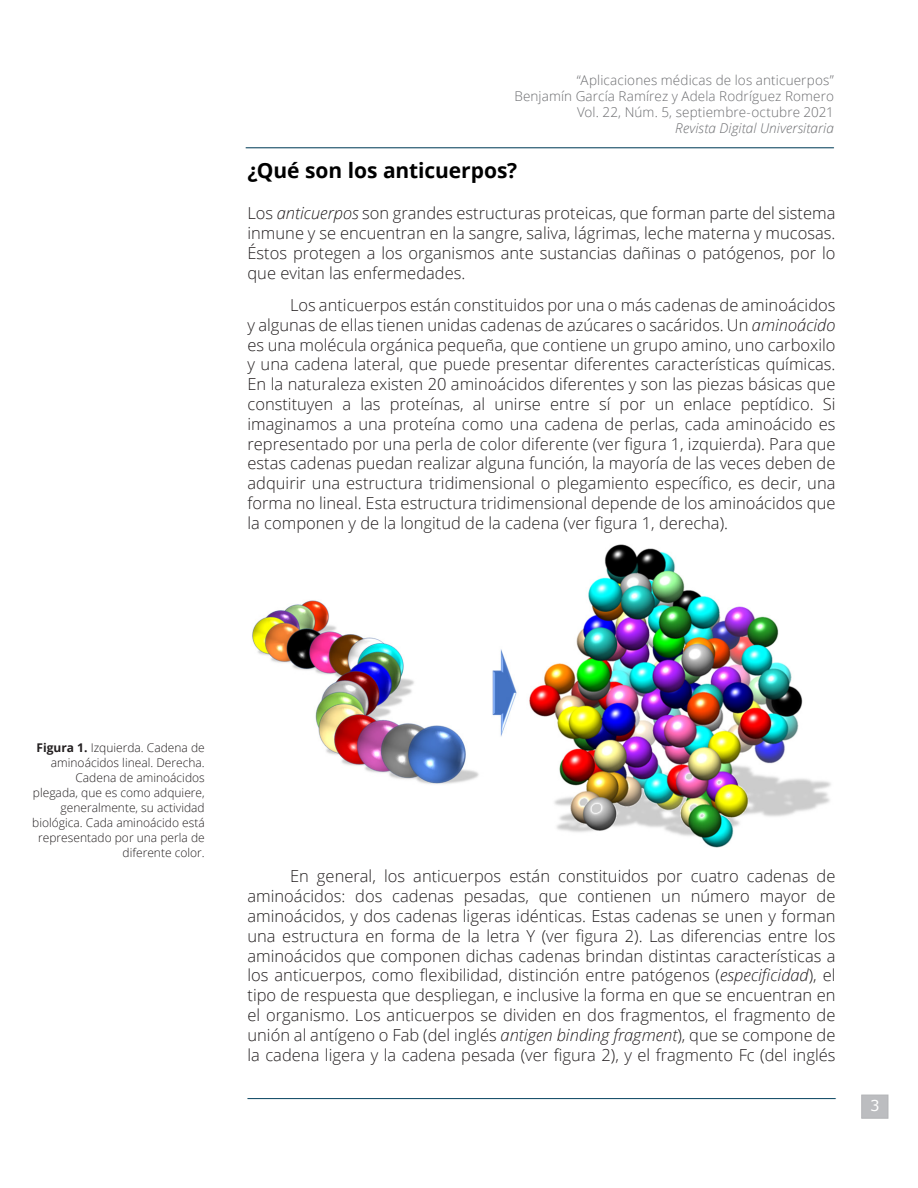
<style>
.page{position:relative;width:918px;height:1188px;background:#fff}
.page>*{position:absolute;margin:0;border:0;box-sizing:border-box;transform-origin:0 0}
.subtitulo-1{font:700 21px "Open Sans";letter-spacing:-.005em;color:#000}
.texto_sangria{font:300 16.5px/19.8px "Open Sans";color:#231f20;text-align:justify}
.texto_normal{font:300 16.5px/19.8px "Open Sans";color:#231f20;text-align:justify}
.t1{font:15px "Verdana";color:#fff}
.t2{font:300 13.5px/16.2px "Open Sans";letter-spacing:.01em;color:#6c6d70;text-align:right}
.t3{font:italic 300 13.5px "Open Sans";letter-spacing:.005em;color:#6c6d70}
.imagen{font:300 12px/15px "Open Sans";color:#231f20;text-align:right}
.s1{font-style:italic}
.s2{font-weight:700}
</style>
<div class="page">
<div style="left:861px;top:1095px;width:27px;height:24px;background:#bcbdc0"></div>
<hr style="left:245px;top:147px;width:590px;height:2px;background:#457185">
<hr style="left:246px;top:148px;width:588px;height:1px;background:#094662">
<hr style="left:247px;top:1098px;width:589px;height:1px;background:#85a1ae">
<hr style="left:248px;top:1098px;width:588px;height:1px;background:#094662">
<img style="left:252px;top:544px;width:579px;height:304px">
<p class="t2" style="left:514px;top:71px;width:321px">“Aplicaciones médicas de los anticuerpos”<br>Benjamín García Ramírez y Adela Rodríguez Romero<br>Vol. 22, Núm. 5, septiembre-octubre 2021</p>
<p class="t3" style="left:675px;top:119px;width:160px">Revista Digital Universitaria</p>
<p class="subtitulo-1" style="left:248px;top:156px;width:271px">¿Qué son los anticuerpos?</p>
<p class="texto_normal" style="left:248px;top:203px;width:590px">Los <span class="s1">anticuerpos</span> son grandes estructuras proteicas, que forman parte del sistema inmune y se encuentran en la sangre, saliva, lágrimas, leche materna y mucosas.<br>Éstos protegen a los organismos ante sustancias dañinas o patógenos, por lo que evitan las enfermedades.</p>
<p class="texto_sangria" style="left:248px;top:295px;width:590px;text-indent:43px">Los anticuerpos están constituidos por una o más cadenas de aminoácidos y algunas de ellas tienen unidas cadenas de azúcares o sacáridos. Un <span class="s1">aminoácido </span>es una molécula orgánica pequeña, que contiene un grupo amino, uno carboxilo y una cadena lateral, que puede presentar diferentes características químicas.<br>En la naturaleza existen 20 aminoácidos diferentes y son las piezas básicas que constituyen a las proteínas, al unirse entre sí por un enlace peptídico. Si imaginamos a una proteína como una cadena de perlas, cada aminoácido es representado por una perla de color diferente (ver figura 1, izquierda). Para que estas cadenas puedan realizar alguna función, la mayoría de las veces deben de adquirir una estructura tridimensional o plegamiento específico, es decir, una forma no lineal. Esta estructura tridimensional depende de los aminoácidos que la componen y de la longitud de la cadena (ver figura 1, derecha).</p>
<p class="imagen" style="left:32px;top:740px;width:174px"><span class="s2">Figura 1.</span> Izquierda. Cadena de aminoácidos lineal. Derecha.<br>Cadena de aminoácidos plegada, que es como adquiere, generalmente, su actividad biológica. Cada aminoácido está representado por una perla de diferente color.</p>
<p class="texto_sangria" style="left:248px;top:866px;width:590px;text-indent:43px">En general, los anticuerpos están constituidos por cuatro cadenas de aminoácidos: dos cadenas pesadas, que contienen un número mayor de aminoácidos, y dos cadenas ligeras idénticas. Estas cadenas se unen y forman una estructura en forma de la letra Y (ver figura 2). Las diferencias entre los aminoácidos que componen dichas cadenas brindan distintas características a los anticuerpos, como flexibilidad, distinción entre patógenos (<span class="s1">especificidad</span>), el tipo de respuesta que despliegan, e inclusive la forma en que se encuentran en el organismo. Los anticuerpos se dividen en dos fragmentos, el fragmento de unión al antígeno o Fab (del inglés <span class="s1">antigen binding fragment</span>), que se compone de la cadena ligera y la cadena pesada (ver figura 2), y el fragmento Fc (del inglés</p>
<p class="t1" style="left:870px;top:1096px;width:11px">3</p>
</div>
